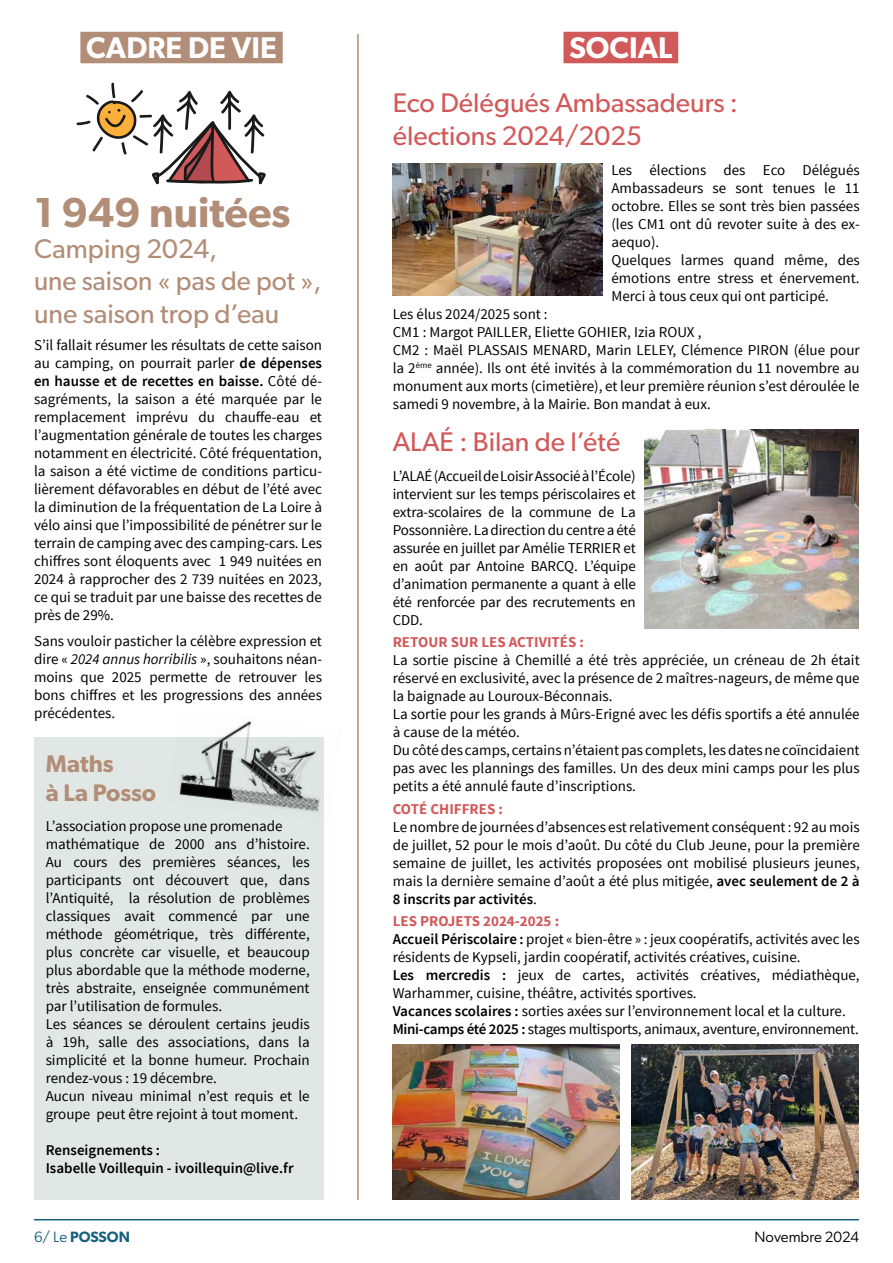
<style>
.page{position:relative;width:893px;height:1263px;background:#fff}
.page>*{position:absolute;margin:0;border:0;box-sizing:border-box;transform-origin:0 0}
.t1{font:600 42px "Gibson";color:#b28d77}
.t2{font:600 30px "Gibson";color:#fff}
.t3{font:27px/32.4px "Gibson";color:#d2595a}
.t4{font:27px/32.4px "Gibson";color:#b28d77}
.t5{font:600 24px/28.8px "Gibson";color:#b28d77}
.t6{font:15px/18px "Source Sans Pro";color:#000}
.t7{font:600 15px/18px "Source Sans Pro";color:#000}
.t8{font:700 15px "Source Sans Pro";color:#d2595a}
.t9{font:15px "Gibson";color:#000}
.t10{font:600 15px "Gibson";letter-spacing:-.005em;color:#16607e}
.s1{font-weight:600}
.s2{font-style:italic}
.s3{font-weight:700;color:#d2595a}
.s4{font-weight:400}
</style>
<div class="page">
<hr style="left:34px;top:1219px;width:825px;height:1px;background:#16607e">
<div style="left:80px;top:32px;width:203px;height:31px;background:#b28d77"></div>
<div style="left:563px;top:32px;width:115px;height:31px;background:#d2595a"></div>
<svg style="left:76px;top:82px;width:190px;height:103px"></svg>
<hr style="left:357px;top:34px;width:2px;height:1166px;background:#b28d77">
<img style="left:393px;top:164px;width:210px;height:132px">
<div style="left:34px;top:737px;width:289px;height:463px;background:#e1e7e4"></div>
<img style="left:644px;top:430px;width:215px;height:198px">
<img style="left:393px;top:1044px;width:227px;height:156px">
<img style="left:632px;top:1044px;width:227px;height:155px">
<img style="left:179px;top:721px;width:145px;height:100px">
<h2 class="t2" style="left:86px;top:30px;width:192px">CADRE DE VIE</h2>
<h2 class="t2" style="left:569px;top:30px;width:104px">SOCIAL</h2>
<h1 class="t1" style="left:34px;top:187px;width:258px">1 949 nuitées</h1>
<h3 class="t4" style="left:34px;top:232px;width:289px">Camping 2024,<br>une saison « pas de pot », une saison trop d’eau</h3>
<p class="t6" style="left:34px;top:336px;width:290px;text-align:justify">S’il fallait résumer les résultats de cette saison au camping, on pourrait parler <span class="s1">de dépenses en hausse et de recettes en baisse.</span> Côté dé&shy;sagréments, la saison a été marquée par le remplacement imprévu du chauffe-eau et l’augmentation générale de toutes les charges notamment en électricité. Côté fréquentation, la saison a été victime de conditions particu&shy;lièrement défavorables en début de l’été avec la diminution de la fréquentation de La Loire à vélo ainsi que l’impossibilité de pénétrer sur le terrain de camping avec des camping-cars. Les chiffres sont éloquents avec 1 949 nuitées en 2024 à rapprocher des 2 739 nuitées en 2023, ce qui se traduit par une baisse des recettes de près de 29%.</p>
<p class="t6" style="left:34px;top:632px;width:290px;text-align:justify">Sans vouloir pasticher la célèbre expression et dire « <span class="s2">2024 annus horribilis</span> », souhaitons néan&shy;moins que 2025 permette de retrouver les bons chiffres et les progressions des années précédentes.</p>
<h3 class="t5" style="left:46px;top:749px;width:112px">Maths<br>à La Posso</h3>
<p class="t6" style="left:46px;top:817px;width:266px">L’association propose une promenade mathématique de 2000 ans d’histoire.<br>Au cours des premières séances, les participants ont découvert que, dans l’Antiquité, la résolution de problèmes classiques avait commencé par une méthode géométrique, très différente, plus concrète car visuelle, et beaucoup plus abordable que la méthode moderne, très abstraite, enseignée communément par l’utilisation de formules.<br>Les séances se déroulent certains jeudis à 19h, salle des associations, dans la simplicité et la bonne humeur. Prochain rendez-vous : 19 décembre.<br>Aucun niveau minimal n’est requis et le groupe peut être rejoint à tout moment.</p>
<p class="t7" style="left:46px;top:1142px;width:249px">Renseignements :<br>Isabelle Voillequin - ivoillequin@live.fr</p>
<h3 class="t3" style="left:393px;top:86px;width:347px">Eco Délégués Ambassadeurs : élections 2024/2025</h3>
<p class="t6" style="left:611px;top:161px;width:250px">Les élections des Eco Délégués<br>Ambassadeurs se sont tenues le 11 octobre. Elles se sont très bien passées (les CM1 ont dû revoter suite à des ex&shy;aequo).<br>Quelques larmes quand même, des émotions entre stress et énervement.<br>Merci à tous ceux qui ont participé.</p>
<p class="t6" style="left:393px;top:305px;width:469px">Les élus 2024/2025 sont :<br>CM1 : Margot PAILLER, Eliette GOHIER, Izia ROUX ,<br>CM2 : Maël PLASSAIS MENARD, Marin LELEY, Clémence PIRON (élue pour la 2<sup>ème</sup> année). Ils ont été invités à la commémoration du 11 novembre au monument aux morts (cimetière), et leur première réunion s’est déroulée le samedi 9 novembre, à la Mairie. Bon mandat à eux.</p>
<h3 class="t3" style="left:393px;top:425px;width:229px">ALAÉ : Bilan de l’été</h3>
<p class="t6" style="left:393px;top:467px;width:245px;text-align:justify">L’ALAÉ (Accueil de Loisir Associé à l’École) intervient sur les temps périscolaires et extra-scolaires de la commune de La Possonnière. La direction du centre a été assurée en juillet par Amélie TERRIER et en août par Antoine BARCQ. L’équipe d’animation permanente a quant à elle été renforcée par des recrutements en CDD.</p>
<p class="t8" style="left:393px;top:633px;width:193px">RETOUR SUR LES ACTIVITÉS :</p>
<p class="t6" style="left:393px;top:652px;width:468px">La sortie piscine à Chemillé a été très appréciée, un créneau de 2h était réservé en exclusivité, avec la présence de 2 maîtres-nageurs, de même que la baignade au Louroux-Béconnais.<br>La sortie pour les grands à Mûrs-Erigné avec les défis sportifs a été annulée à cause de la météo.<br>Du côté des camps, certains n’étaient pas complets, les dates ne coïncidaient pas avec les plannings des familles. Un des deux mini camps pour les plus petits a été annulé faute d’inscriptions.</p>
<p class="t8" style="left:393px;top:799px;width:112px">COTÉ CHIFFRES :</p>
<p class="t6" style="left:393px;top:818px;width:469px;text-align:justify">Le nombre de journées d’absences est relativement conséquent: 92 au mois de juillet, 52 pour le mois d’août. Du côté du Club Jeune, pour la première semaine de juillet, les activités proposées ont mobilisé plusieurs jeunes, mais la dernière semaine d’août a été plus mitigée, <span class="s1">avec seulement de 2 à 8 inscrits par activités</span>.</p>
<p class="t6" style="left:393px;top:912px;width:468px"><span class="s3">LES PROJETS 2024-2025 :<br></span><span class="s1">Accueil Périscolaire :</span> projet « bien-être » : jeux coopératifs, activités avec les résidents de Kypseli, jardin coopératif, activités créatives, cuisine.<br><span class="s1">Les mercredis :</span> jeux de cartes, activités créatives, médiathèque, Warhammer, cuisine, théâtre, activités sportives.<br><span class="s1">Vacances scolaires :</span> sorties axées sur l’environnement local et la culture.<br><span class="s1">Mini-camps été 2025 :</span> stages multisports, animaux, aventure, environnement.</p>
<p class="t10" style="left:34px;top:1228px;width:97px"><span class="s4">6/ Le</span> POSSON</p>
<p class="t9" style="left:755px;top:1228px;width:106px">Novembre 2024</p>
</div>
